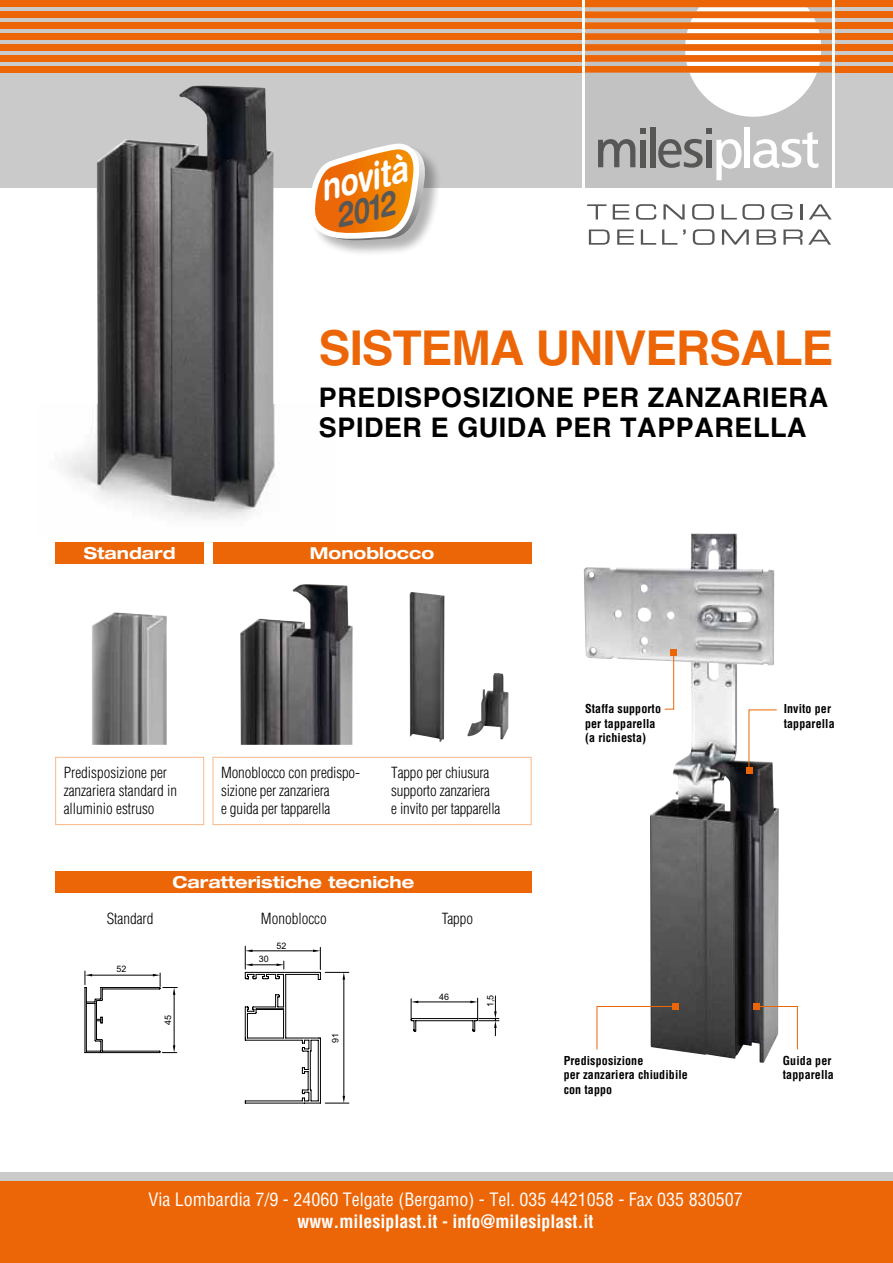
<style>
.page{position:relative;width:893px;height:1263px;background:#fff}
.page>*{position:absolute;margin:0;border:0;box-sizing:border-box;transform-origin:0 0}
.t1{font:700 48px "Helvetica";letter-spacing:-.02em;color:#ec6608}
.t2{font:italic 700 37.65px "Helvetica Rounded";color:#fff;scale:.81 1}
.t3{font:italic 700 34.35px "Helvetica Rounded";color:#575756;scale:.81 1}
.t4{font:700 27px/30px "Helvetica";letter-spacing:.02em;color:#000}
.t5{font:condensed 18px "Helvetica";color:#fff}
.t6{font:700 condensed 18px "Helvetica";color:#fff}
.t7{font:700 expanded 16.5px "Helvetica Neue";color:#fff}
.t8{font:300 condensed 15px/18px "Helvetica";letter-spacing:-.01em;color:#000}
.t9{font:700 condensed 12px/14.4px "Helvetica";letter-spacing:.01em;color:#000}
.t10{font:8.85px "Arial";color:#000}
</style>
<div class="page">
<div style="left:0;top:1181px;width:893px;height:82px;background:#ec6608"></div>
<div style="left:0;top:0;width:893px;height:188px;background:#cacaca"></div>
<div style="left:0;top:1172px;width:893px;height:9px;background:#cacaca"></div>
<svg style="left:587px;top:204px;width:19px;height:16px"></svg>
<svg style="left:613px;top:204px;width:16px;height:16px"></svg>
<svg style="left:636px;top:204px;width:20px;height:16px"></svg>
<svg style="left:663px;top:204px;width:22px;height:16px"></svg>
<svg style="left:692px;top:204px;width:22px;height:16px"></svg>
<svg style="left:721px;top:204px;width:43px;height:16px"></svg>
<svg style="left:771px;top:204px;width:21px;height:16px"></svg>
<svg style="left:800px;top:204px;width:2px;height:16px"></svg>
<svg style="left:809px;top:204px;width:23px;height:16px"></svg>
<svg style="left:589px;top:229px;width:21px;height:16px"></svg>
<svg style="left:617px;top:229px;width:17px;height:16px"></svg>
<svg style="left:641px;top:229px;width:15px;height:16px"></svg>
<svg style="left:662px;top:229px;width:15px;height:16px"></svg>
<svg style="left:683px;top:229px;width:3px;height:6px"></svg>
<svg style="left:693px;top:229px;width:21px;height:16px"></svg>
<svg style="left:722px;top:229px;width:27px;height:16px"></svg>
<svg style="left:757px;top:229px;width:19px;height:16px"></svg>
<svg style="left:783px;top:229px;width:48px;height:16px"></svg>
<svg style="left:584px;top:1px;width:248px;height:187px"></svg>
<hr style="left:0;top:0;width:893px;height:1px;background:#ec6608">
<div style="left:0;top:1px;width:583px;height:6px;background:#ec6608"></div>
<div style="left:0;top:66px;width:583px;height:7px;background:#ec6608"></div>
<div style="left:0;top:12px;width:583px;height:6px;background:#ec6608"></div>
<div style="left:0;top:22px;width:583px;height:7px;background:#ec6608"></div>
<div style="left:0;top:33px;width:583px;height:7px;background:#ec6608"></div>
<div style="left:0;top:44px;width:583px;height:7px;background:#ec6608"></div>
<div style="left:0;top:55px;width:583px;height:7px;background:#ec6608"></div>
<div style="left:833px;top:1px;width:60px;height:6px;background:#ec6608"></div>
<div style="left:833px;top:66px;width:60px;height:7px;background:#ec6608"></div>
<div style="left:833px;top:12px;width:60px;height:6px;background:#ec6608"></div>
<div style="left:833px;top:22px;width:60px;height:7px;background:#ec6608"></div>
<div style="left:833px;top:33px;width:60px;height:7px;background:#ec6608"></div>
<div style="left:833px;top:44px;width:60px;height:7px;background:#ec6608"></div>
<div style="left:833px;top:55px;width:60px;height:7px;background:#ec6608"></div>
<hr style="left:832px;top:0;width:2px;height:197px;background:#fff">
<hr style="left:582px;top:0;width:2px;height:197px;background:#fff">
<img style="left:584px;top:533px;width:195px;height:530px">
<img style="left:65px;top:85px;width:210px;height:434px">
<div style="left:55px;top:871px;width:476px;height:22px;background:#ec6608"></div>
<svg style="left:411px;top:996px;width:88px;height:40px"></svg>
<svg style="left:245px;top:946px;width:104px;height:158px"></svg>
<svg style="left:85px;top:971px;width:92px;height:82px"></svg>
<hr style="left:174px;top:994px;width:1px;height:52px;background:#000">
<svg style="left:746px;top:709px;width:31px;height:65px"></svg>
<svg style="left:753px;top:1003px;width:45px;height:47px"></svg>
<svg style="left:664px;top:651px;width:10px;height:59px"></svg>
<div style="left:670px;top:649px;width:7px;height:7px;background:#ec6608"></div>
<svg style="left:596px;top:1003px;width:82px;height:47px"></svg>
<div style="left:55px;top:757px;width:149px;height:68px;border:1px solid #f8b887"></div>
<div style="left:213px;top:757px;width:318px;height:68px;border:1px solid #f8b887"></div>
<div style="left:55px;top:542px;width:149px;height:21px;background:#ec6608"></div>
<div style="left:213px;top:542px;width:318px;height:21px;background:#ec6608"></div>
<img style="left:410px;top:592px;width:34px;height:150px">
<img style="left:240px;top:584px;width:113px;height:161px">
<img style="left:92px;top:612px;width:75px;height:133px">
<img style="left:467px;top:673px;width:42px;height:66px">
<div style="left:311px;top:145px;width:131px;height:112px;background:#000;opacity:.3"></div>
<svg style="left:311px;top:144px;width:115px;height:96px"></svg>
<h2 class="t2" style="left:315px;top:166px;width:111px;rotate:-13deg">novità</h2>
<h3 class="t3" style="left:331px;top:196px;width:76px;rotate:-13deg">2012</h3>
<h1 class="t1" style="left:319px;top:318px;width:516px">SISTEMA UNIVERSALE</h1>
<h3 class="t4" style="left:319px;top:382px;width:511px">PREDISPOSIZIONE PER ZANZARIERA<br>SPIDER E GUIDA PER TAPPARELLA</h3>
<p class="t7" style="left:84px;top:543px;width:93px">Standard</p>
<p class="t7" style="left:310px;top:543px;width:126px">Monoblocco</p>
<p class="t8" style="left:64px;top:763px;width:115px">Predisposizione per zanzariera standard in alluminio estruso</p>
<p class="t8" style="left:221px;top:763px;width:140px">Monoblocco con predispo&shy;sizione per zanzariera<br>e guida per tapparella</p>
<p class="t8" style="left:391px;top:763px;width:111px">Tappo per chiusura supporto zanzariera<br>e invito per tapparella</p>
<p class="t7" style="left:173px;top:872px;width:243px">Caratteristiche tecniche</p>
<p class="t8" style="left:107px;top:909px;width:48px">Standard</p>
<p class="t8" style="left:261px;top:909px;width:67px">Monoblocco</p>
<p class="t8" style="left:442px;top:909px;width:33px">Tappo</p>
<p class="t10" style="left:116px;top:963px;width:11px">52</p>
<p class="t10" style="left:162px;top:1025px;width:11px;rotate:-90deg">45</p>
<p class="t10" style="left:259px;top:953px;width:11px">30</p>
<p class="t10" style="left:277px;top:940px;width:11px">52</p>
<p class="t10" style="left:277px;top:944px;width:11px">30</p>
<p class="t10" style="left:330px;top:1043px;width:11px;rotate:-90deg">91</p>
<p class="t10" style="left:439px;top:991px;width:11px">46</p>
<p class="t10" style="left:485px;top:1007px;width:14px;rotate:-90deg">1,5</p>
<p class="t9" style="left:585px;top:702px;width:78px">Staffa supporto per tapparella (a richiesta)</p>
<p class="t9" style="left:784px;top:702px;width:53px">Invito per tapparella</p>
<p class="t9" style="left:564px;top:1053px;width:126px">Predisposizione<br>per zanzariera chiudibile con tappo</p>
<p class="t9" style="left:783px;top:1053px;width:53px">Guida per tapparella</p>
<p class="t5" style="left:148px;top:1188px;width:596px">Via Lombardia 7/9 - 24060 Telgate (Bergamo) - Tel. 035 4421058 - Fax 035 830507</p>
<p class="t6" style="left:298px;top:1210px;width:298px">www.milesiplast.it - info@milesiplast.it</p>
</div>
